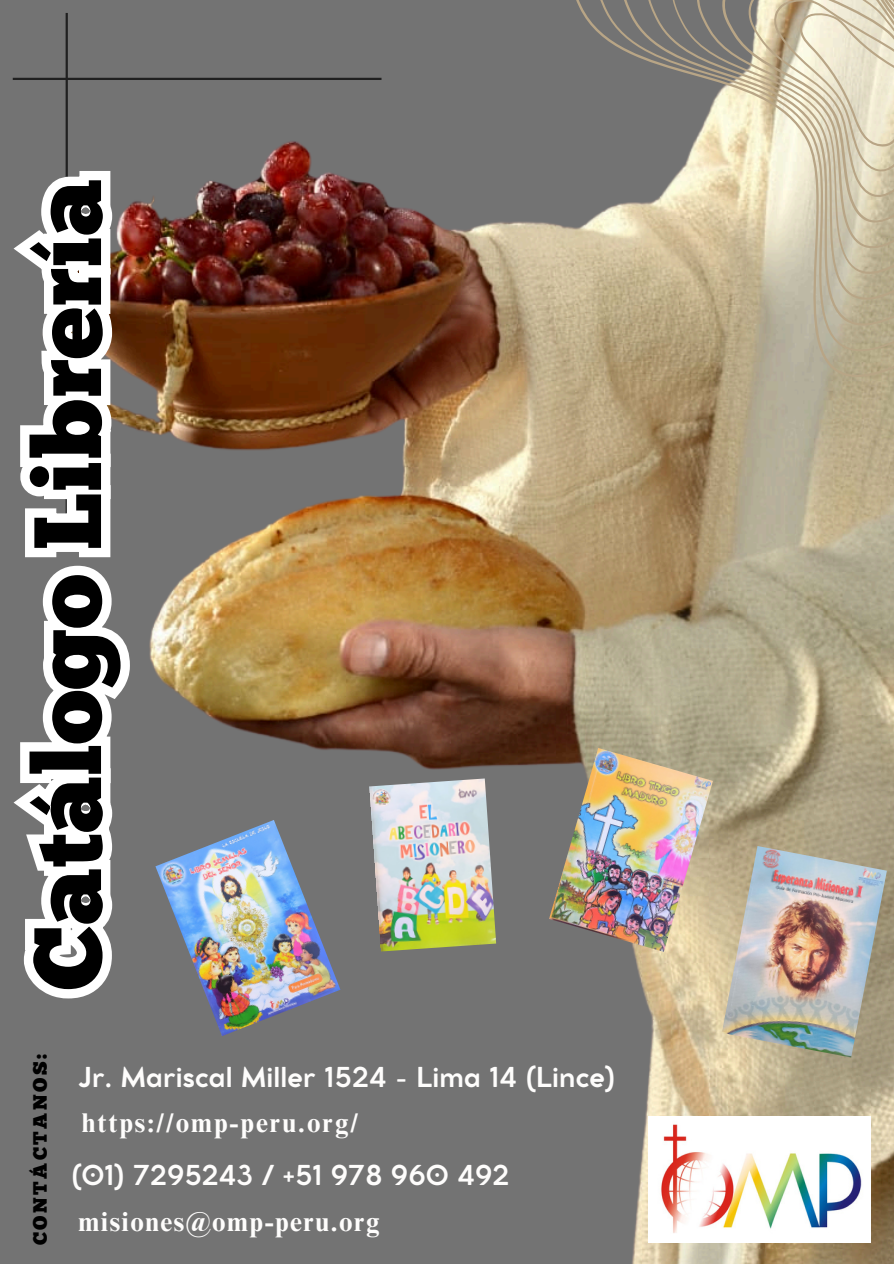
<style>
.page{position:relative;width:894px;height:1264px;background:#fff}
.page>*{position:absolute;margin:0;border:0;box-sizing:border-box;transform-origin:0 0}
.t1{font:95.25px "Chunk Five";color:#000}
.t2{font:700 27.15px "Cocomat Pro";letter-spacing:.005em;color:#fefdfc}
.t3{font:700 27.15px "Times NRMT Pro";letter-spacing:.055em;color:#fefdfc}
.t4{font:19.35px "Chunk Five";letter-spacing:.13em;color:#000}
</style>
<div class="page">
<img style="left:0;top:0;width:893px;height:1263px">
<svg style="left:446px;top:0;width:447px;height:415px"></svg>
<img style="left:648px;top:1116px;width:221px;height:126px">
<svg style="left:0;top:161px;width:144px;height:852px"></svg>
<img style="left:155px;top:820px;width:185px;height:216px">
<img style="left:721px;top:846px;width:165px;height:211px">
<img style="left:549px;top:748px;width:163px;height:203px">
<img style="left:369px;top:778px;width:127px;height:173px">
<p class="t1" style="left:30px;top:990px;width:813px;rotate:-90deg">Catálogo Librería</p>
<p class="t4" style="left:32px;top:1245px;width:193px;rotate:-90deg">CONTÁCTANOS:</p>
<p class="t2" style="left:78px;top:1067px;width:538px">Jr. Mariscal Miller 1524 - Lima 14 (Lince)</p>
<p class="t3" style="left:82px;top:1112px;width:277px">https://omp-peru.org/</p>
<h1 class="t2" style="left:71px;top:1164px;width:439px">(01) 7295243 / +51 978 960 492</h1>
<p class="t3" style="left:78px;top:1211px;width:302px">misiones@omp-peru.org</p>
</div>
